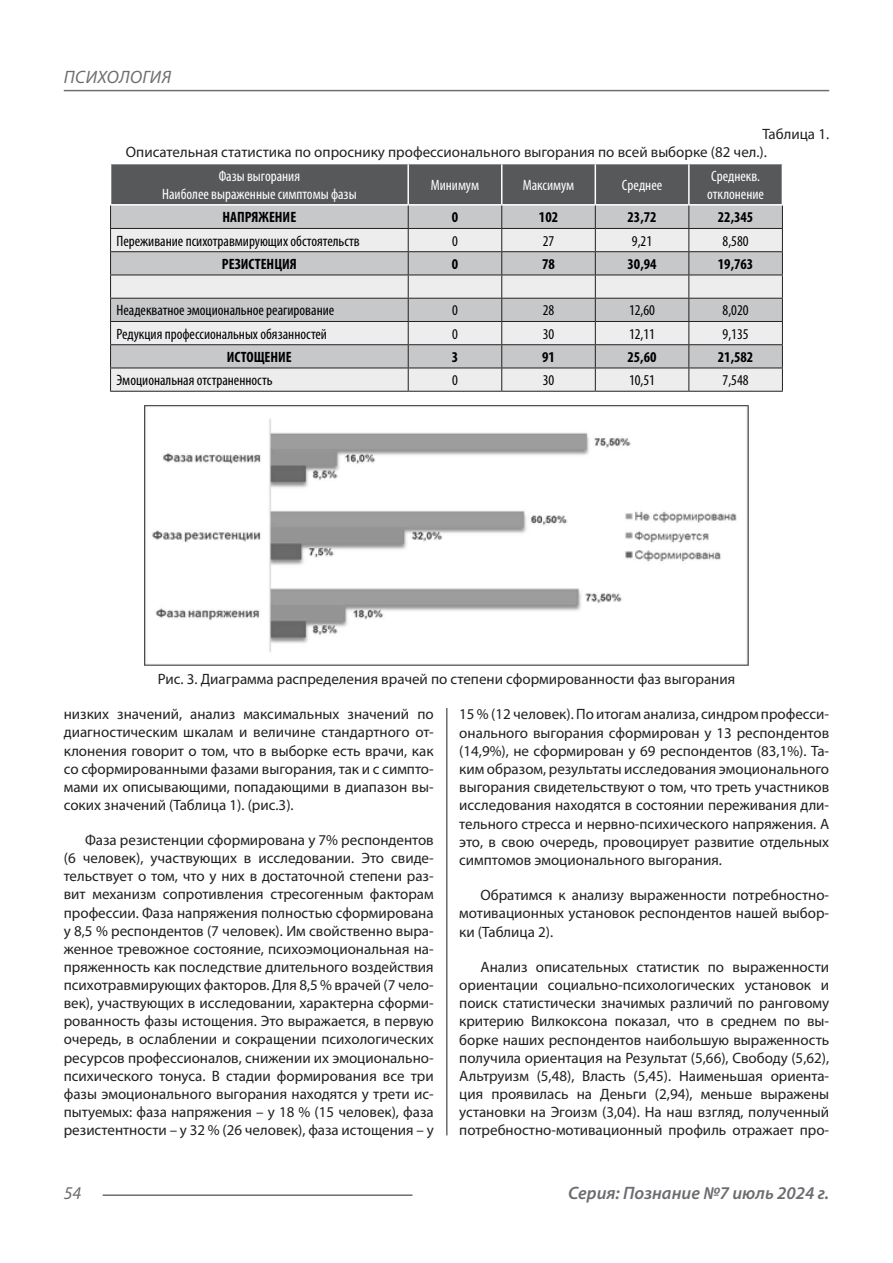
<style>
.page{position:relative;width:893px;height:1263px;background:#fff}
.page>*{position:absolute;margin:0;border:0;box-sizing:border-box;transform-origin:0 0}
.t1{font:italic 600 18px "Myriad Pro";color:#6c6d70}
.t2{font:italic 18px "Myriad Pro";letter-spacing:.02em;color:#6c6d70}
.Статья_текст{font:15px/18.1px "Myriad Pro";color:#231f20;text-align:justify}
.Таблица_Строка{font:condensed 15px "Myriad Pro";color:#000}
.Таблица_Заголовок_Яч{font:condensed 15px "Myriad Pro";color:#fff}
.Таблица_Строка-2{font:700 condensed 15px "Myriad Pro";color:#000}
</style>
<div class="page">
<hr style="left:446px;top:128px;width:1px;height:1007px;background:#231f20">
<hr style="left:103px;top:1194px;width:309px;height:2px;background:#6c6d70">
<hr style="left:64px;top:90px;width:765px;height:1px;background:#6c6d70">
<div style="left:441px;top:126px;width:12px;height:582px;background:#fff"></div>
<svg style="left:110px;top:164px;width:673px;height:227px;background:#bcbdbe"></svg>
<hr style="left:110px;top:391px;width:298px;height:1px;background:#231f20">
<hr style="left:408px;top:391px;width:94px;height:1px;background:#231f20">
<hr style="left:502px;top:391px;width:93px;height:1px;background:#231f20">
<hr style="left:595px;top:391px;width:94px;height:1px;background:#231f20">
<hr style="left:689px;top:391px;width:94px;height:1px;background:#231f20">
<img style="left:145px;top:406px;width:603px;height:259px">
<p class="t2" style="left:64px;top:66px;width:109px">ПСИХОЛОГИЯ</p>
<p class="Статья_текст" style="left:762px;top:125px;width:68px">Таблица 1.</p>
<p class="Статья_текст" style="left:126px;top:143px;width:642px">Описательная статистика по опроснику профессионального выгорания по всей выборке (82 чел.).</p>
<p class="Таблица_Заголовок_Яч" style="left:219px;top:167px;width:83px">Фазы выгорания</p>
<p class="Таблица_Заголовок_Яч" style="left:162px;top:185px;width:196px">Наиболее выраженные симптомы фазы</p>
<p class="Таблица_Заголовок_Яч" style="left:711px;top:167px;width:51px">Среднекв.</p>
<p class="Таблица_Заголовок_Яч" style="left:707px;top:185px;width:58px">отклонение</p>
<p class="Таблица_Заголовок_Яч" style="left:431px;top:176px;width:50px">Минимум</p>
<p class="Таблица_Заголовок_Яч" style="left:523px;top:176px;width:53px">Максимум</p>
<p class="Таблица_Заголовок_Яч" style="left:622px;top:176px;width:42px">Среднее</p>
<p class="Таблица_Строка-2" style="left:222px;top:208px;width:75px">НАПРЯЖЕНИЕ</p>
<p class="Таблица_Строка-2" style="left:452px;top:208px;width:8px">0</p>
<p class="Таблица_Строка-2" style="left:539px;top:208px;width:21px">102</p>
<p class="Таблица_Строка-2" style="left:628px;top:208px;width:31px">23,72</p>
<p class="Таблица_Строка-2" style="left:718px;top:208px;width:37px">22,345</p>
<p class="Таблица_Строка" style="left:117px;top:232px;width:245px">Переживание психотравмирующих обстоятельств</p>
<p class="Таблица_Строка" style="left:452px;top:232px;width:7px">0</p>
<p class="Таблица_Строка" style="left:543px;top:232px;width:13px">27</p>
<p class="Таблица_Строка" style="left:632px;top:232px;width:22px">9,21</p>
<p class="Таблица_Строка" style="left:723px;top:232px;width:28px">8,580</p>
<p class="Таблица_Строка-2" style="left:222px;top:255px;width:76px">РЕЗИСТЕНЦИЯ</p>
<p class="Таблица_Строка-2" style="left:452px;top:255px;width:8px">0</p>
<p class="Таблица_Строка-2" style="left:542px;top:255px;width:14px">78</p>
<p class="Таблица_Строка-2" style="left:628px;top:255px;width:31px">30,94</p>
<p class="Таблица_Строка-2" style="left:718px;top:255px;width:37px">19,763</p>
<p class="Таблица_Строка" style="left:117px;top:301px;width:219px">Неадекватное эмоциональное реагирование</p>
<p class="Таблица_Строка" style="left:452px;top:301px;width:7px">0</p>
<p class="Таблица_Строка" style="left:543px;top:301px;width:13px">28</p>
<p class="Таблица_Строка" style="left:629px;top:301px;width:28px">12,60</p>
<p class="Таблица_Строка" style="left:723px;top:301px;width:28px">8,020</p>
<p class="Таблица_Строка" style="left:117px;top:325px;width:212px">Редукция профессиональных обязанностей</p>
<p class="Таблица_Строка" style="left:452px;top:325px;width:7px">0</p>
<p class="Таблица_Строка" style="left:543px;top:325px;width:13px">30</p>
<p class="Таблица_Строка" style="left:629px;top:325px;width:28px">12,11</p>
<p class="Таблица_Строка" style="left:723px;top:325px;width:28px">9,135</p>
<p class="Таблица_Строка-2" style="left:227px;top:348px;width:67px">ИСТОЩЕНИЕ</p>
<p class="Таблица_Строка-2" style="left:452px;top:348px;width:8px">3</p>
<p class="Таблица_Строка-2" style="left:542px;top:348px;width:14px">91</p>
<p class="Таблица_Строка-2" style="left:627px;top:348px;width:31px">25,60</p>
<p class="Таблица_Строка-2" style="left:718px;top:348px;width:37px">21,582</p>
<p class="Таблица_Строка" style="left:117px;top:371px;width:158px">Эмоциональная отстраненность</p>
<p class="Таблица_Строка" style="left:452px;top:371px;width:7px">0</p>
<p class="Таблица_Строка" style="left:543px;top:371px;width:13px">30</p>
<p class="Таблица_Строка" style="left:629px;top:371px;width:28px">10,51</p>
<p class="Таблица_Строка" style="left:723px;top:371px;width:28px">7,548</p>
<p class="Статья_текст" style="left:158px;top:669px;width:579px">Рис. 3. Диаграмма распределения врачей по степени сформированности фаз выгорания</p>
<p class="Статья_текст" style="left:64px;top:705px;width:371px">низких значений, анализ максимальных значений по диагностическим шкалам и величине стандартного от&shy;клонения говорит о том, что в выборке есть врачи, как со сформированными фазами выгорания, так и с симпто&shy;мами их описывающими, попадающими в диапазон вы&shy;соких значений (Таблица 1). (рис.3).</p>
<p class="Статья_текст" style="left:64px;top:831px;width:371px;text-indent:21px">Фаза резистенции сформирована у 7% респондентов (6 человек), участвующих в исследовании. Это свиде&shy;тельствует о том, что у них в достаточной степени раз&shy;вит механизм сопротивления стресогенным факторам профессии. Фаза напряжения полностью сформирована у 8,5 % респондентов (7 человек). Им свойственно выра&shy;женное тревожное состояние, психоэмоциональная на&shy;пряженность как последствие длительного воздействия психотравмирующих факторов. Для 8,5 % врачей (7 чело&shy;век), участвующих в исследовании, характерна сформи&shy;рованность фазы истощения. Это выражается, в первую очередь, в ослаблении и сокращении психологических ресурсов профессионалов, снижении их эмоционально&shy;психического тонуса. В стадии формирования все три фазы эмоционального выгорания находятся у трети ис&shy;пытуемых: фаза напряжения – у 18 % (15 человек), фаза резистентности – у 32 % (26 человек), фаза истощения – у</p>
<p class="Статья_текст" style="left:459px;top:705px;width:371px">15 % (12 человек). По итогам анализа, синдром професси&shy;онального выгорания сформирован у 13 респондентов (14,9%), не сформирован у 69 респондентов (83,1%). Та&shy;ким образом, результаты исследования эмоционального выгорания свидетельствуют о том, что треть участников исследования находятся в состоянии переживания дли&shy;тельного стресса и нервно-психического напряжения. А это, в свою очередь, провоцирует развитие отдельных симптомов эмоционального выгорания.</p>
<p class="Статья_текст" style="left:459px;top:886px;width:371px;text-indent:21px">Обратимся к анализу выраженности потребностно&shy;мотивационных установок респондентов нашей выбор&shy;ки (Таблица 2).</p>
<p class="Статья_текст" style="left:459px;top:957px;width:371px;text-indent:21px">Анализ описательных статистик по выраженности ориентации социально-психологических установок и поиск статистически значимых различий по ранговому критерию Вилкоксона показал, что в среднем по вы&shy;борке наших респондентов наибольшую выраженность получила ориентация на Результат (5,66), Свободу (5,62), Альтруизм (5,48), Власть (5,45). Наименьшая ориента&shy;ция проявилась на Деньги (2,94), меньше выражены установки на Эгоизм (3,04). На наш взгляд, полученный потребностно-мотивационный профиль отражает про-</p>
<p class="t2" style="left:64px;top:1182px;width:19px">54</p>
<p class="t1" style="left:568px;top:1182px;width:263px">Серия: Познание №7 июль 2024 г.</p>
</div>
